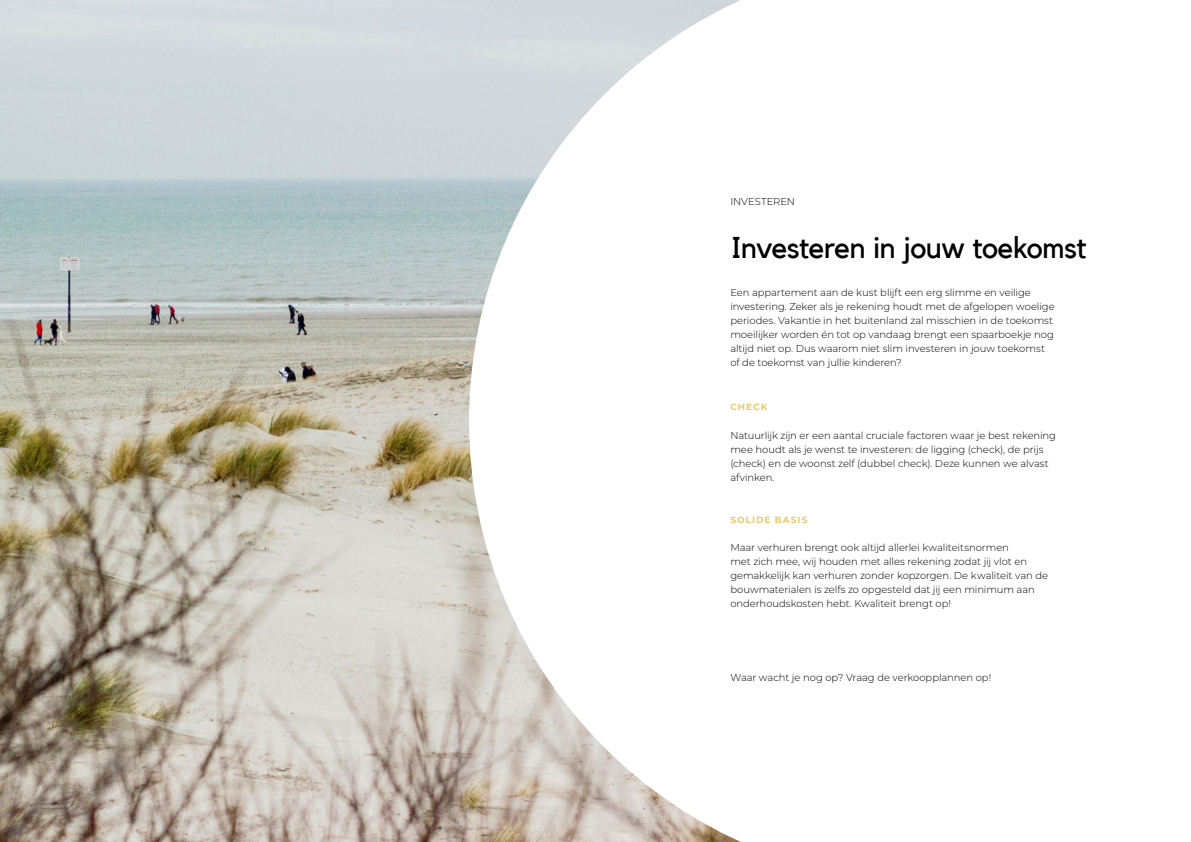
<style>
.page{position:relative;width:1191px;height:842px;background:#fff}
.page>*{position:absolute;margin:0;border:0;box-sizing:border-box;transform-origin:0 0}
.t1{font:30px "Kollektif";letter-spacing:-.02em;color:#000}
.t2{font:300 10px/14px "Montserrat";letter-spacing:-.005em;color:#000}
.t3{font:700 9px "Montserrat";letter-spacing:.11em;color:#e6ca6a}
</style>
<div class="page">
<img style="left:0;top:0;width:469px;height:842px">
<svg style="left:469px;top:0;width:272px;height:842px"></svg>
<p class="t2" style="left:730px;top:194px;width:66px">INVESTEREN</p>
<h1 class="t1" style="left:730px;top:230px;width:358px">Investeren in jouw toekomst</h1>
<p class="t2" style="left:730px;top:285px;width:326px">Een appartement aan de kust blijft een erg slimme en veilige investering. Zeker als je rekening houdt met de afgelopen woelige periodes. Vakantie in het buitenland zal misschien in de toekomst moeilijker worden én tot op vandaag brengt een spaarboekje nog altijd niet op. Dus waarom niet slim investeren in jouw toekomst of de toekomst van jullie kinderen?</p>
<p class="t3" style="left:730px;top:400px;width:39px">CHECK</p>
<p class="t2" style="left:730px;top:428px;width:327px">Natuurlijk zijn er een aantal cruciale factoren waar je best rekening mee houdt als je wenst te investeren: de ligging (check), de prijs (check) en de woonst zelf (dubbel check). Deze kunnen we alvast afvinken.</p>
<p class="t3" style="left:730px;top:513px;width:79px">SOLIDE BASIS</p>
<p class="t2" style="left:730px;top:540px;width:319px">Maar verhuren brengt ook altijd allerlei kwaliteitsnormen<br>met zich mee, wij houden met alles rekening zodat jij vlot en gemakkelijk kan verhuren zonder kopzorgen. De kwaliteit van de bouwmaterialen is zelfs zo opgesteld dat jij een minimum aan onderhoudskosten hebt. Kwaliteit brengt op!</p>
<p class="t2" style="left:730px;top:670px;width:262px">Waar wacht je nog op? Vraag de verkoopplannen op!</p>
</div>
